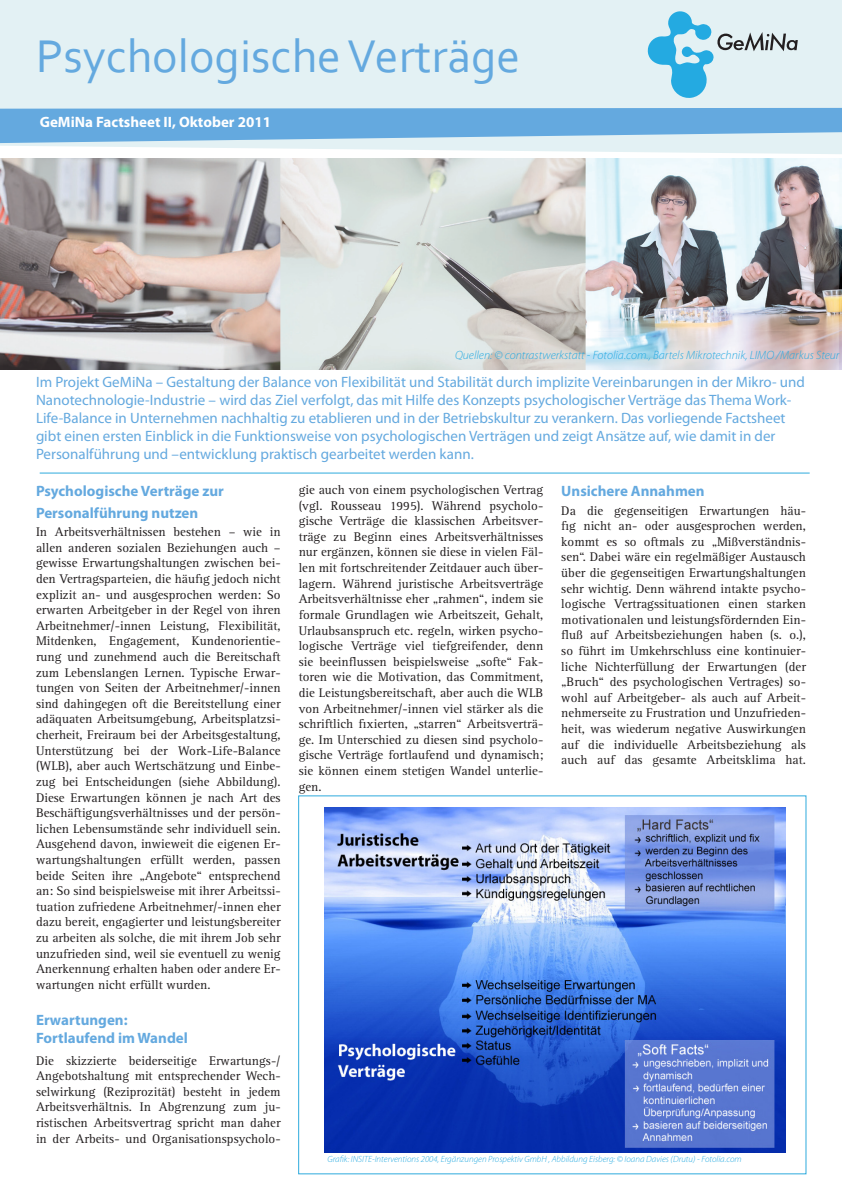
<style>
.page{position:relative;width:842px;height:1191px;background:#fff}
.page>*{position:absolute;margin:0;border:0;box-sizing:border-box;transform-origin:0 0}
.Veröffentlichungsinf{font:48px "Corbel";color:#64a9df}
.Textkörper{font:15px/18px "Myriad Pro";color:#64a9df}
.Textkörper-2{font:700 15px/21.6px "Myriad Pro";color:#64a9df}
.Textkörper-3{font:700 15px "Myriad Pro";color:#fff}
.Textkörper-4{font:13px/15.6px "Agfa Rotis Serif";color:#231f20;text-align:justify}
.Textkörper-5{font:italic 300 12px "Myriad Pro";color:#26aae1}
.Textkörper-6{font:italic 300 9px "Myriad Pro";color:#26aae1}
</style>
<div class="page">
<div style="left:0;top:0;width:842px;height:108px;background:#e3f1f4"></div>
<svg style="left:0;top:108px;width:842px;height:46px;background:#94c4e7"></svg>
<img style="left:0;top:159px;width:842px;height:211px">
<hr style="left:40px;top:472px;width:770px;height:1px;background:#2eaadd">
<svg style="left:648px;top:11px;width:150px;height:87px;background:#b3dae7"></svg>
<img style="left:325px;top:807px;width:460px;height:345px">
<p class="Veröffentlichungsinf" style="left:36px;top:26px;width:486px">Psychologische Verträge</p>
<p class="Textkörper-3" style="left:40px;top:113px;width:233px">GeMiNa Factsheet II, Oktober 2011</p>
<p class="Textkörper-5" style="left:455px;top:347px;width:386px">Quellen: © contrastwerkstatt - Fotolia.com., Bartels Mikrotechnik, LIMO /Markus Steur</p>
<p class="Textkörper" style="left:36px;top:373px;width:770px">Im Projekt GeMiNa – Gestaltung der Balance von Flexibilität und Stabilität durch implizite Vereinbarungen in der Mikro- und Nanotechnologie-Industrie – wird das Ziel verfolgt, das mit Hilfe des Konzepts psychologischer Verträge das Thema Work-Life-Balance in Unternehmen nachhaltig zu etablieren und in der Betriebskultur zu verankern. Das vorliegende Factsheet gibt einen ersten Einblick in die Funktionsweise von psychologischen Verträgen und zeigt Ansätze auf, wie damit in der Personalführung und –entwicklung praktisch gearbeitet werden kann.</p>
<p class="Textkörper-2" style="left:36px;top:480px;width:189px">Psychologische Verträge zur<br>Personalführung nutzen</p>
<p class="Textkörper-4" style="left:36px;top:524px;width:246px">In Arbeitsverhältnissen bestehen – wie in allen anderen sozialen Beziehungen auch – gewisse Erwartungshaltungen zwischen bei&shy;den Vertragsparteien, die häufig jedoch nicht explizit an- und ausgesprochen werden: So erwarten Arbeitgeber in der Regel von ihren Arbeitnehmer/-innen Leistung, Flexibilität, Mitdenken, Engagement, Kundenorientie&shy;rung und zunehmend auch die Bereitschaft zum Lebenslangen Lernen. Typische Erwar&shy;tungen von Seiten der Arbeitnehmer/-innen sind dahingegen oft die Bereitstellung einer adäquaten Arbeitsumgebung, Arbeitsplatzsi&shy;cherheit, Freiraum bei der Arbeitsgestaltung, Unterstützung bei der Work-Life-Balance (WLB), aber auch Wertschätzung und Einbe&shy;zug bei Entscheidungen (siehe Abbildung).<br>Diese Erwartungen können je nach Art des Beschäftigungsverhältnisses und der persön&shy;lichen Lebensumstände sehr individuell sein.<br>Ausgehend davon, inwieweit die eigenen Er&shy;wartungshaltungen erfüllt werden, passen beide Seiten ihre „Angebote“ entsprechend an: So sind beispielsweise mit ihrer Arbeitssi&shy;tuation zufriedene Arbeitnehmer/-innen eher dazu bereit, engagierter und leistungsbereiter zu arbeiten als solche, die mit ihrem Job sehr unzufrieden sind, weil sie eventuell zu wenig Anerkennung erhalten haben oder andere Er&shy;wartungen nicht erfüllt wurden.</p>
<p class="Textkörper-2" style="left:36px;top:1010px;width:153px;line-height:18px">Erwartungen:<br>Fortlaufend im Wandel</p>
<p class="Textkörper-4" style="left:36px;top:1052px;width:246px">Die skizzierte beiderseitige Erwartungs-/ Angebotshaltung mit entsprechender Wech&shy;selwirkung (Reziprozität) besteht in jedem Arbeitsverhältnis. In Abgrenzung zum ju&shy;ristischen Arbeitsvertrag spricht man daher in der Arbeits- und Organisationspsycholo-</p>
<p class="Textkörper-4" style="left:299px;top:482px;width:246px">gie auch von einem psychologischen Vertrag (vgl. Rousseau 1995). Während psycholo&shy;gische Verträge die klassischen Arbeitsver&shy;träge zu Beginn eines Arbeitsverhältnisses nur ergänzen, können sie diese in vielen Fäl&shy;len mit fortschreitender Zeitdauer auch über&shy;lagern. Während juristische Arbeitsverträge Arbeitsverhältnisse eher „rahmen“, indem sie formale Grundlagen wie Arbeitszeit, Gehalt, Urlaubsanspruch etc. regeln, wirken psycho&shy;logische Verträge viel tiefgreifender, denn sie beeinflussen beispielsweise „softe“ Fak&shy;toren wie die Motivation, das Commitment, die Leistungsbereitschaft, aber auch die WLB von Arbeitnehmer/-innen viel stärker als die schriftlich fixierten, „starren“ Arbeitsverträ&shy;ge. Im Unterschied zu diesen sind psycholo&shy;gische Verträge fortlaufend und dynamisch; sie können einem stetigen Wandel unterlie&shy;gen.</p>
<p class="Textkörper-2" style="left:561px;top:480px;width:145px">Unsichere Annahmen</p>
<p class="Textkörper-4" style="left:561px;top:503px;width:246px">Da die gegenseitigen Erwartungen häu&shy;fig nicht an- oder ausgesprochen werden, kommt es so oftmals zu „Mißverständnis&shy;sen“. Dabei wäre ein regelmäßiger Austausch über die gegenseitigen Erwartungshaltungen sehr wichtig. Denn während intakte psycho&shy;logische Vertragssituationen einen starken motivationalen und leistungsfördernden Ein&shy;fluß auf Arbeitsbeziehungen haben (s. o.), so führt im Umkehrschluss eine kontinuier&shy;liche Nichterfüllung der Erwartungen (der „Bruch“ des psychologischen Vertrages) so&shy;wohl auf Arbeitgeber- als auch auf Arbeit&shy;nehmerseite zu Frustration und Unzufrieden&shy;heit, was wiederum negative Auswirkungen auf die individuelle Arbeitsbeziehung als auch auf das gesamte Arbeitsklima hat.</p>
<p class="Textkörper-6" style="left:327px;top:1153px;width:416px">Grafik: INSITE-Interventions 2004, Ergänzungen Prospektiv GmbH , Abbildung Eisberg: © Ioana Davies (Drutu) - Fotolia.com</p>
</div>
